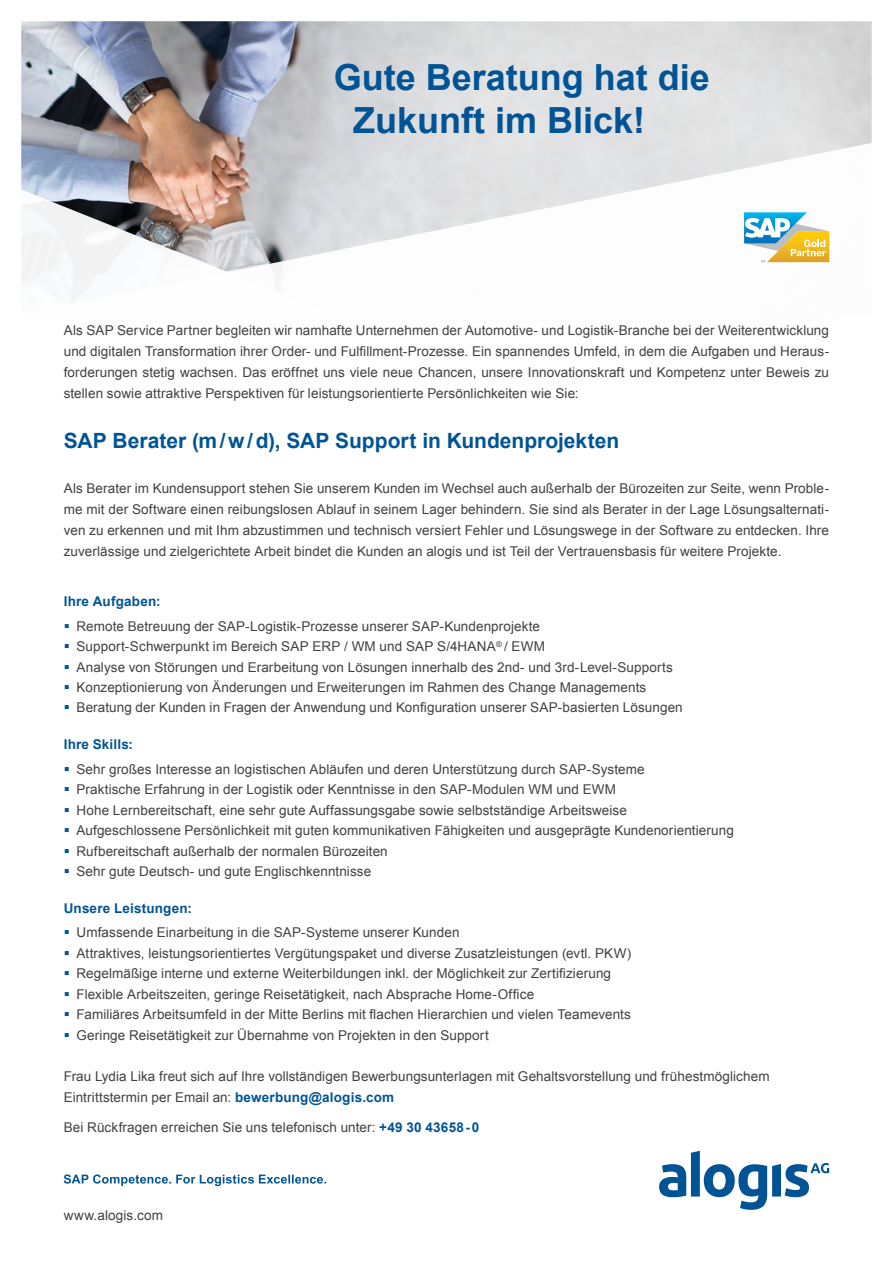
<style>
.page{position:relative;width:893px;height:1263px;background:#fff}
.page>*{position:absolute;margin:0;border:0;box-sizing:border-box;transform-origin:0 0}
.t1{font:700 36px/43.2px "Arial";color:#005496}
.t2{font:700 21px "Arial";color:#005496}
.t3{font:13.5px/21px "Arial";letter-spacing:.005em;color:#414042;text-align:justify}
.t4{font:700 13.5px "Arial";letter-spacing:.01em;color:#005496}
.s1{color:#005496}
.s2{font-weight:700;color:#005496}
</style>
<div class="page">
<img style="left:21px;top:21px;width:851px;height:115px">
<svg style="left:21px;top:136px;width:851px;height:40px;fill:#dfdfe1"></svg>
<svg style="left:21px;top:176px;width:809px;height:127px"></svg>
<svg style="left:659px;top:1151px;width:170px;height:59px"></svg>
<svg style="left:64px;top:1174px;width:262px;height:12px"></svg>
<svg style="left:744px;top:212px;width:85px;height:50px"></svg>
<h1 class="t1" style="left:353px;top:57px;width:358px;text-indent:-20px">Gute Beratung hat die<br>Zukunft im Blick!</h1>
<p class="t3" style="left:64px;top:320px;width:767px">Als SAP Service Partner begleiten wir namhafte Unternehmen der Automotive- und Logistik-Branche bei der Weiterentwicklung und digitalen Transformation ihrer Order- und Fulfillment-Prozesse. Ein spannendes Umfeld, in dem die Aufgaben und Heraus&shy;forderungen stetig wachsen. Das eröffnet uns viele neue Chancen, unsere Innovationskraft und Kompetenz unter Beweis zu stellen sowie attraktive Perspektiven für leistungsorientierte Persönlichkeiten wie Sie:</p>
<h2 class="t2" style="left:64px;top:426px;width:557px">SAP Berater (m/w/d), SAP Support in Kundenprojekten</h2>
<p class="t3" style="left:64px;top:478px;width:767px">Als Berater im Kundensupport stehen Sie unserem Kunden im Wechsel auch außerhalb der Bürozeiten zur Seite, wenn Proble&shy;me mit der Software einen reibungslosen Ablauf in seinem Lager behindern. Sie sind als Berater in der Lage Lösungsalternati&shy;ven zu erkennen und mit Ihm abzustimmen und technisch versiert Fehler und Lösungswege in der Software zu entdecken. Ihre zuverlässige und zielgerichtete Arbeit bindet die Kunden an alogis und ist Teil der Vertrauensbasis für weitere Projekte.</p>
<p class="t4" style="left:64px;top:592px;width:98px">Ihre Aufgaben:</p>
<p class="t3" style="left:64px;top:615px;width:478px"><span class="s1">▪</span> Remote Betreuung der SAP-Logistik-Prozesse unserer SAP-Kundenprojekte</p>
<p class="t3" style="left:64px;top:636px;width:483px"><span class="s1">▪</span> Support-Schwerpunkt im Bereich SAP ERP / WM und SAP S/4HANA<sup>®</sup> / EWM</p>
<p class="t3" style="left:64px;top:656px;width:610px"><span class="s1">▪</span> Analyse von Störungen und Erarbeitung von Lösungen innerhalb des 2nd- und 3rd-Level-Supports</p>
<p class="t3" style="left:64px;top:677px;width:584px"><span class="s1">▪</span> Konzeptionierung von Änderungen und Erweiterungen im Rahmen des Change Managements</p>
<p class="t3" style="left:64px;top:697px;width:620px"><span class="s1">▪</span> Beratung der Kunden in Fragen der Anwendung und Konfiguration unserer SAP-basierten Lösungen</p>
<p class="t4" style="left:64px;top:735px;width:71px">Ihre Skills:</p>
<p class="t3" style="left:64px;top:759px;width:582px"><span class="s1">▪</span> Sehr großes Interesse an logistischen Abläufen und deren Unterstützung durch SAP-Systeme</p>
<p class="t3" style="left:64px;top:779px;width:554px"><span class="s1">▪</span> Praktische Erfahrung in der Logistik oder Kenntnisse in den SAP-Modulen WM und EWM</p>
<p class="t3" style="left:64px;top:799px;width:565px"><span class="s1">▪</span> Hohe Lernbereitschaft, eine sehr gute Auffassungsgabe sowie selbstständige Arbeitsweise</p>
<p class="t3" style="left:64px;top:820px;width:672px"><span class="s1">▪</span> Aufgeschlossene Persönlichkeit mit guten kommunikativen Fähigkeiten und ausgeprägte Kundenorientierung</p>
<p class="t3" style="left:64px;top:840px;width:325px"><span class="s1">▪</span> Rufbereitschaft außerhalb der normalen Bürozeiten</p>
<p class="t3" style="left:64px;top:861px;width:309px"><span class="s1">▪</span> Sehr gute Deutsch- und gute Englischkenntnisse</p>
<p class="t4" style="left:64px;top:899px;width:130px">Unsere Leistungen:</p>
<p class="t3" style="left:64px;top:922px;width:397px"><span class="s1">▪</span> Umfassende Einarbeitung in die SAP-Systeme unserer Kunden</p>
<p class="t3" style="left:64px;top:943px;width:569px"><span class="s1">▪</span> Attraktives, leistungsorientiertes Vergütungspaket und diverse Zusatzleistungen (evtl. PKW)</p>
<p class="t3" style="left:64px;top:963px;width:549px"><span class="s1">▪</span> Regelmäßige interne und externe Weiterbildungen inkl. der Möglichkeit zur Zertifizierung</p>
<p class="t3" style="left:64px;top:984px;width:472px"><span class="s1">▪</span> Flexible Arbeitszeiten, geringe Reisetätigkeit, nach Absprache Home-Office</p>
<p class="t3" style="left:64px;top:1004px;width:569px"><span class="s1">▪</span> Familiäres Arbeitsumfeld in der Mitte Berlins mit flachen Hierarchien und vielen Teamevents</p>
<p class="t3" style="left:64px;top:1024px;width:426px"><span class="s1">▪</span> Geringe Reisetätigkeit zur Übernahme von Projekten in den Support</p>
<p class="t3" style="left:64px;top:1066px;width:707px">Frau Lydia Lika freut sich auf Ihre vollständigen Bewerbungsunterlagen mit Gehaltsvorstellung und frühestmöglichem<br>Eintrittstermin per Email an: <span class="s2">bewerbung@alogis.com</span></p>
<p class="t3" style="left:64px;top:1116px;width:417px">Bei Rückfragen erreichen Sie uns telefonisch unter: <span class="s2">+49 30 43658-0</span></p>
<p class="t3" style="left:64px;top:1205px;width:101px">www.alogis.com</p>
</div>
